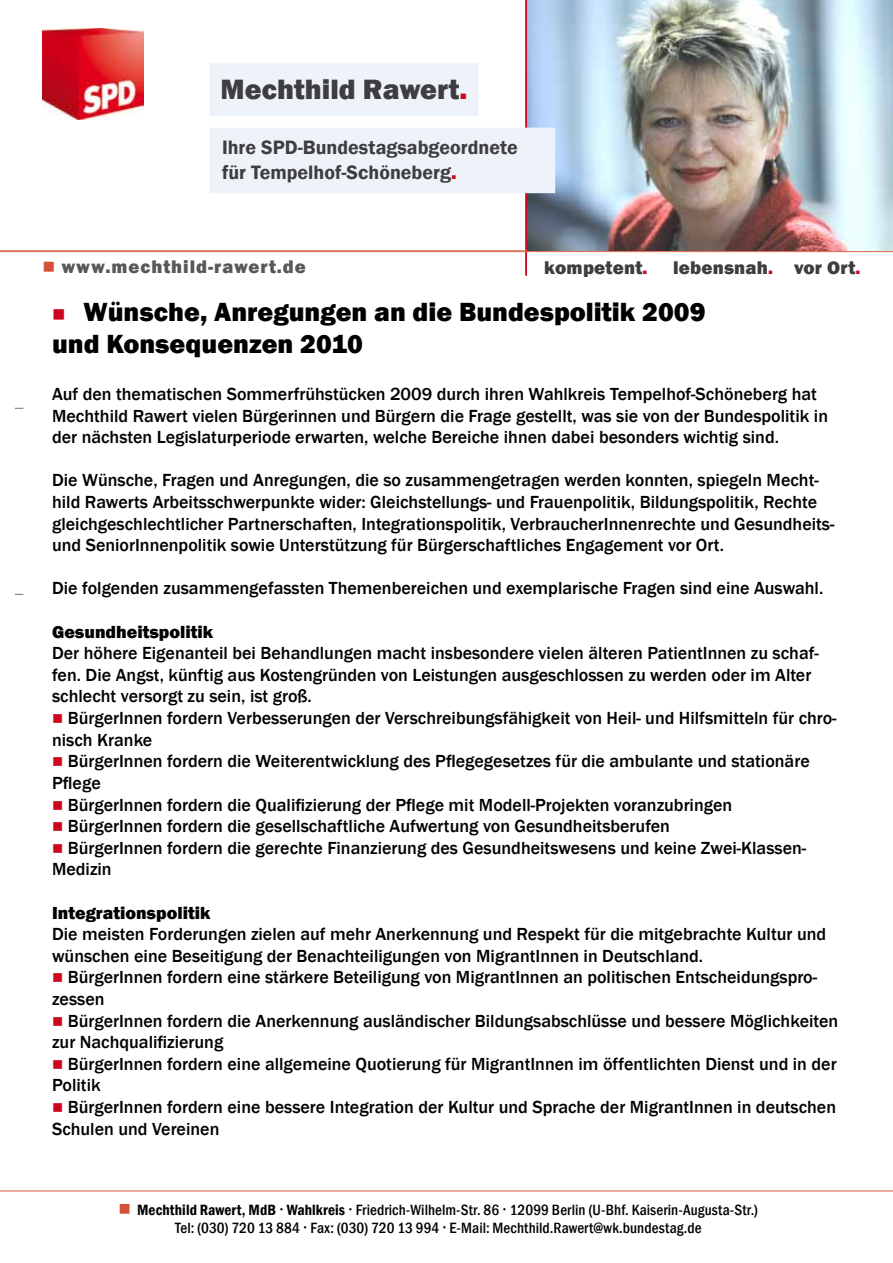
<style>
.page{position:relative;width:893px;height:1263px;background:#fff}
.page>*{position:absolute;margin:0;border:0;box-sizing:border-box;transform-origin:0 0}
.t1{font:800 28.8px "Franklin Gothic";color:#3e3d40}
.t2{font:800 27px/32.4px "Franklin Gothic";color:#000}
.t3{font:600 19.95px/25.2px "Franklin Gothic";color:#3e3d40}
.t4{font:800 18.9px "Franklin Gothic";letter-spacing:.01em;color:#3e3d40}
.t5{font:800 18.75px "Franklin Gothic";letter-spacing:.05em;color:#58585a}
.t6{font:500 18px/21.6px "Franklin Gothic";color:#000}
.t7{font:800 18px "Franklin Gothic";color:#000}
.t8{font:500 condensed 15.3px/18.3px "Franklin Gothic";letter-spacing:.005em;color:#000;text-align:center}
.s1{color:#cd071e}
.s2{font-weight:800;color:#cd071e}
.s3{color:#d65038}
.s4{font-size:18px;color:#cd071e}
.s5{font-weight:600}
</style>
<div class="page">
<hr style="left:526px;top:0;width:1px;height:275px;background:#cd071e">
<hr style="left:525px;top:0;width:1px;height:275px;background:#cd071e">
<hr style="left:0;top:250px;width:893px;height:1px;background:#db684a">
<hr style="left:0;top:251px;width:893px;height:1px;background:#db684a">
<hr style="left:0;top:1190px;width:893px;height:1px;background:#db684a">
<img style="left:527px;top:0;width:366px;height:251px">
<img style="left:43px;top:29px;width:101px;height:90px">
<div style="left:209px;top:63px;width:269px;height:53px;background:#edf3f8"></div>
<div style="left:209px;top:128px;width:346px;height:65px;background:#edf3f8"></div>
<h1 class="t1" style="left:221px;top:71px;width:248px">Mechthild Rawert<span class="s1">.</span></h1>
<p class="t3" style="left:222px;top:135px;width:297px">Ihre SPD-Bundestagsabgeordnete für Tempelhof-Schöneberg<span class="s2">.</span></p>
<p class="t5" style="left:43px;top:255px;width:265px"><span class="s3">■</span> www.mechthild-rawert.de</p>
<p class="t4" style="left:544px;top:255px;width:105px">kompetent<span class="s4">.</span></p>
<p class="t4" style="left:673px;top:255px;width:189px">lebensnah<span class="s4">.</span> vor Ort<span class="s4">.</span></p>
<h2 class="t2" style="left:52px;top:295px;width:655px"><span class="s1">■</span> Wünsche, Anregungen an die Bundespolitik 2009 und Konsequenzen 2010</h2>
<p class="t6" style="left:52px;top:383px;width:777px">Auf den thematischen Sommerfrühstücken 2009 durch ihren Wahlkreis Tempelhof-Schöneberg hat<br>Mechthild Rawert vielen Bürgerinnen und Bürgern die Frage gestellt, was sie von der Bundespolitik in der nächsten Legislaturperiode erwarten, welche Bereiche ihnen dabei besonders wichtig sind.</p>
<p class="t6" style="left:52px;top:470px;width:784px">Die Wünsche, Fragen und Anregungen, die so zusammengetragen werden konnten, spiegeln Mecht&shy;hild Rawerts Arbeitsschwerpunkte wider: Gleichstellungs- und Frauenpolitik, Bildungspolitik, Rechte gleichgeschlechtlicher Partnerschaften, Integrationspolitik, VerbraucherInnenrechte und Gesundheits&shy;und SeniorInnenpolitik sowie Unterstützung für Bürgerschaftliches Engagement vor Ort.</p>
<p class="t6" style="left:52px;top:578px;width:773px">Die folgenden zusammengefassten Themenbereichen und exemplarische Fragen sind eine Auswahl.</p>
<p class="t7" style="left:52px;top:620px;width:163px">Gesundheitspolitik</p>
<p class="t6" style="left:52px;top:643px;width:768px">Der höhere Eigenanteil bei Behandlungen macht insbesondere vielen älteren PatientInnen zu schaf&shy;fen. Die Angst, künftig aus Kostengründen von Leistungen ausgeschlossen zu werden oder im Alter schlecht versorgt zu sein, ist groß.</p>
<p class="t6" style="left:52px;top:707px;width:786px"><span class="s1">■</span> BürgerInnen fordern Verbesserungen der Verschreibungsfähigkeit von Heil- und Hilfsmitteln für chro&shy;nisch Kranke</p>
<p class="t6" style="left:52px;top:751px;width:759px"><span class="s1">■</span> BürgerInnen fordern die Weiterentwicklung des Pflegegesetzes für die ambulante und stationäre<br>Pflege</p>
<p class="t6" style="left:52px;top:794px;width:682px"><span class="s1">■</span> BürgerInnen fordern die Qualifizierung der Pflege mit Modell-Projekten voranzubringen</p>
<p class="t6" style="left:52px;top:815px;width:619px"><span class="s1">■</span> BürgerInnen fordern die gesellschaftliche Aufwertung von Gesundheitsberufen</p>
<p class="t6" style="left:52px;top:837px;width:756px"><span class="s1">■</span> BürgerInnen fordern die gerechte Finanzierung des Gesundheitswesens und keine Zwei-Klassen-<br>Medizin</p>
<p class="t7" style="left:52px;top:901px;width:160px">Integrationspolitik</p>
<p class="t6" style="left:52px;top:923px;width:776px">Die meisten Forderungen zielen auf mehr Anerkennung und Respekt für die mitgebrachte Kultur und wünschen eine Beseitigung der Benachteiligungen von MigrantInnen in Deutschland.</p>
<p class="t6" style="left:52px;top:967px;width:767px"><span class="s1">■</span> BürgerInnen fordern eine stärkere Beteiligung von MigrantInnen an politischen Entscheidungspro&shy;zessen</p>
<p class="t6" style="left:52px;top:1010px;width:788px"><span class="s1">■</span> BürgerInnen fordern die Anerkennung ausländischer Bildungsabschlüsse und bessere Möglichkeiten zur Nachqualifizierung</p>
<p class="t6" style="left:52px;top:1053px;width:786px"><span class="s1">■</span> BürgerInnen fordern eine allgemeine Quotierung für MigrantInnen im öffentlichten Dienst und in der<br>Politik</p>
<p class="t6" style="left:52px;top:1096px;width:785px"><span class="s1">■</span> BürgerInnen fordern eine bessere Integration der Kultur und Sprache der MigrantInnen in deutschen<br>Schulen und Vereinen</p>
<p class="t8" style="left:119px;top:1201px;width:641px"><span class="s3">■</span> <span class="s5">Mechthild Rawert, MdB Wahlkreis</span> Friedrich-Wilhelm-Str. 86 12099 Berlin (U-Bhf. Kaiserin-Augusta-Str.)<br>Tel: (030) 720 13 884 Fax: (030) 720 13 994 E-Mail: Mechthild.Rawert@wk.bundestag.de</p>
</div>
